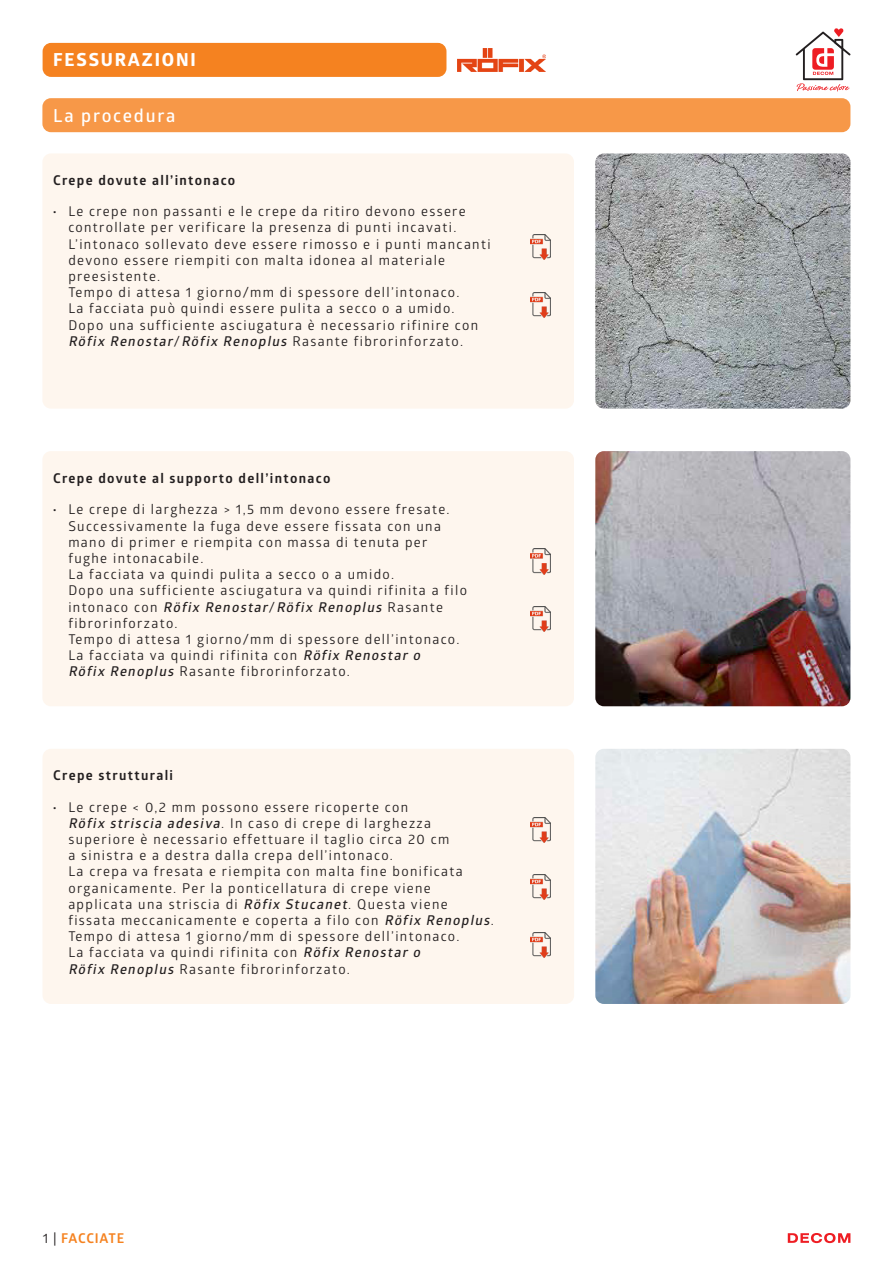
<style>
.page{position:relative;width:893px;height:1263px;background:#fff}
.page>*{position:absolute;margin:0;border:0;box-sizing:border-box;transform-origin:0 0}
.t1{font:700 18px "Globerx";letter-spacing:.1em;color:#fff}
.t2{font:600 18px "Glober";letter-spacing:.1em;color:#fff}
.t3{font:13.5px "Glober";letter-spacing:.1em;color:#231f20}
.t4{font:italic 600 13.5px "Glober";color:#231f20}
.t5{font:700 13.5px "Glober";letter-spacing:.1em;color:#231f20}
.t6{font:700 13.5px "Glober";letter-spacing:.04em;color:#f58220}
.t7{font:700 13.5px "Globerx";color:#231f20}
.s1{font-weight:400;font-style:normal}
.s2{font-weight:600;font-style:italic}
.s3{font-weight:400;color:#231f20}
</style>
<div class="page">
<svg style="left:788px;top:1233px;width:62px;height:10px"></svg>
<svg style="left:796px;top:28px;width:55px;height:63px"></svg>
<div style="left:43px;top:43px;width:403px;height:34px;background:#f58220;border-radius:9px"></div>
<div style="left:42px;top:98px;width:808px;height:34px;background:#f79848;border-radius:9px"></div>
<div style="left:42px;top:153px;width:532px;height:256px;background:#fef6ee;border-radius:9px"></div>
<div style="left:42px;top:451px;width:532px;height:255px;background:#fef6ee;border-radius:9px"></div>
<div style="left:43px;top:749px;width:531px;height:255px;background:#fef6ee;border-radius:9px"></div>
<img style="left:457px;top:49px;width:89px;height:22px">
<img style="left:531px;top:235px;width:19px;height:25px">
<img style="left:531px;top:549px;width:19px;height:25px">
<img style="left:531px;top:875px;width:19px;height:25px">
<img style="left:531px;top:818px;width:19px;height:25px">
<img style="left:531px;top:292px;width:19px;height:25px">
<img style="left:531px;top:607px;width:19px;height:25px">
<img style="left:531px;top:932px;width:19px;height:25px">
<img style="left:595px;top:153px;width:255px;height:256px">
<img style="left:595px;top:451px;width:255px;height:255px">
<img style="left:595px;top:749px;width:255px;height:255px">
<p class="t1" style="left:53px;top:47px;width:144px">FESSURAZIONI</p>
<p class="t2" style="left:53px;top:103px;width:124px">La procedura</p>
<p class="t5" style="left:53px;top:171px;width:184px">Crepe dovute all’intonaco</p>
<p class="t7" style="left:53px;top:202px;width:5px">·</p>
<p class="t3" style="left:68px;top:202px;width:399px">Le crepe non passanti e le crepe da ritiro devono essere</p>
<p class="t3" style="left:68px;top:218px;width:390px">controllate per verificare la presenza di punti incavati.</p>
<p class="t3" style="left:68px;top:234px;width:424px">L’intonaco sollevato deve essere rimosso e i punti mancanti</p>
<p class="t3" style="left:68px;top:251px;width:378px">devono essere riempiti con malta idonea al materiale</p>
<p class="t3" style="left:68px;top:267px;width:93px">preesistente.</p>
<p class="t3" style="left:68px;top:283px;width:393px">Tempo di attesa 1 giorno/mm di spessore dell’intonaco.</p>
<p class="t3" style="left:68px;top:299px;width:388px">La facciata può quindi essere pulita a secco o a umido.</p>
<p class="t3" style="left:68px;top:315px;width:411px">Dopo una sufficiente asciugatura è necessario rifinire con</p>
<p class="t4" style="left:68px;top:332px;width:396px">Röfix Renostar<span class="s1">/</span> Röfix Renoplus <span class="s1">R a s a n t e fi b ro r i n fo rz a t o .</span></p>
<p class="t5" style="left:53px;top:468px;width:279px">Crepe dovute al supporto dell’intonaco</p>
<p class="t7" style="left:53px;top:500px;width:5px">·</p>
<p class="t3" style="left:68px;top:500px;width:383px">Le crepe di larghezza &gt; 1,5 mm devono essere fresate.</p>
<p class="t3" style="left:68px;top:516px;width:374px">Successivamente la fuga deve essere fissata con una</p>
<p class="t3" style="left:68px;top:533px;width:361px">mano di primer e riempita con massa di tenuta per</p>
<p class="t3" style="left:68px;top:549px;width:137px">fughe intonacabile.</p>
<p class="t3" style="left:68px;top:565px;width:327px">La facciata va quindi pulita a secco o a umido.</p>
<p class="t3" style="left:68px;top:581px;width:400px">Dopo una sufficiente asciugatura va quindi rifinita a filo</p>
<p class="t4" style="left:68px;top:597px;width:376px"><span class="s1">i n t o n a c o c o n</span> Röfix Renostar<span class="s1">/</span> Röfix Renoplus <span class="s1">R a s a n t e</span></p>
<p class="t3" style="left:68px;top:614px;width:111px">fibrorinforzato.</p>
<p class="t3" style="left:68px;top:630px;width:393px">Tempo di attesa 1 giorno/mm di spessore dell’intonaco.</p>
<p class="t3" style="left:68px;top:646px;width:356px">La facciata va quindi rifinita con <span class="s2">Röfix Renostar o</span></p>
<p class="t3" style="left:68px;top:662px;width:283px"><span class="s2">Röfix Renoplus</span> Rasante fibrorinforzato.</p>
<p class="t5" style="left:53px;top:766px;width:121px">Crepe strutturali</p>
<p class="t7" style="left:53px;top:797px;width:5px">·</p>
<p class="t3" style="left:68px;top:797px;width:341px">Le crepe &lt; 0,2 mm possono essere ricoperte con</p>
<p class="t3" style="left:68px;top:813px;width:364px"><span class="s2">Röfix striscia adesiva</span>. In caso di crepe di larghezza</p>
<p class="t3" style="left:68px;top:830px;width:383px">superiore è necessario effettuare il taglio circa 20 cm</p>
<p class="t3" style="left:68px;top:846px;width:326px">a sinistra e a destra dalla crepa dell’intonaco.</p>
<p class="t3" style="left:68px;top:862px;width:396px">La crepa va fresata e riempita con malta fine bonificata</p>
<p class="t3" style="left:68px;top:878px;width:364px">organicamente. Per la ponticellatura di crepe viene</p>
<p class="t3" style="left:68px;top:894px;width:381px">applicata una striscia di <span class="s2">Röfix Stucanet</span>. Questa viene</p>
<p class="t3" style="left:68px;top:911px;width:427px">fissata meccanicamente e coperta a filo con <span class="s2">Röfix Renoplus</span>.</p>
<p class="t3" style="left:68px;top:927px;width:393px">Tempo di attesa 1 giorno/mm di spessore dell’intonaco.</p>
<p class="t3" style="left:68px;top:943px;width:356px">La facciata va quindi rifinita con <span class="s2">Röfix Renostar o</span></p>
<p class="t3" style="left:68px;top:959px;width:283px"><span class="s2">Röfix Renoplus</span> Rasante fibrorinforzato.</p>
<p class="t6" style="left:43px;top:1229px;width:83px"><span class="s3">1 |</span> FACCIATE</p>
</div>
